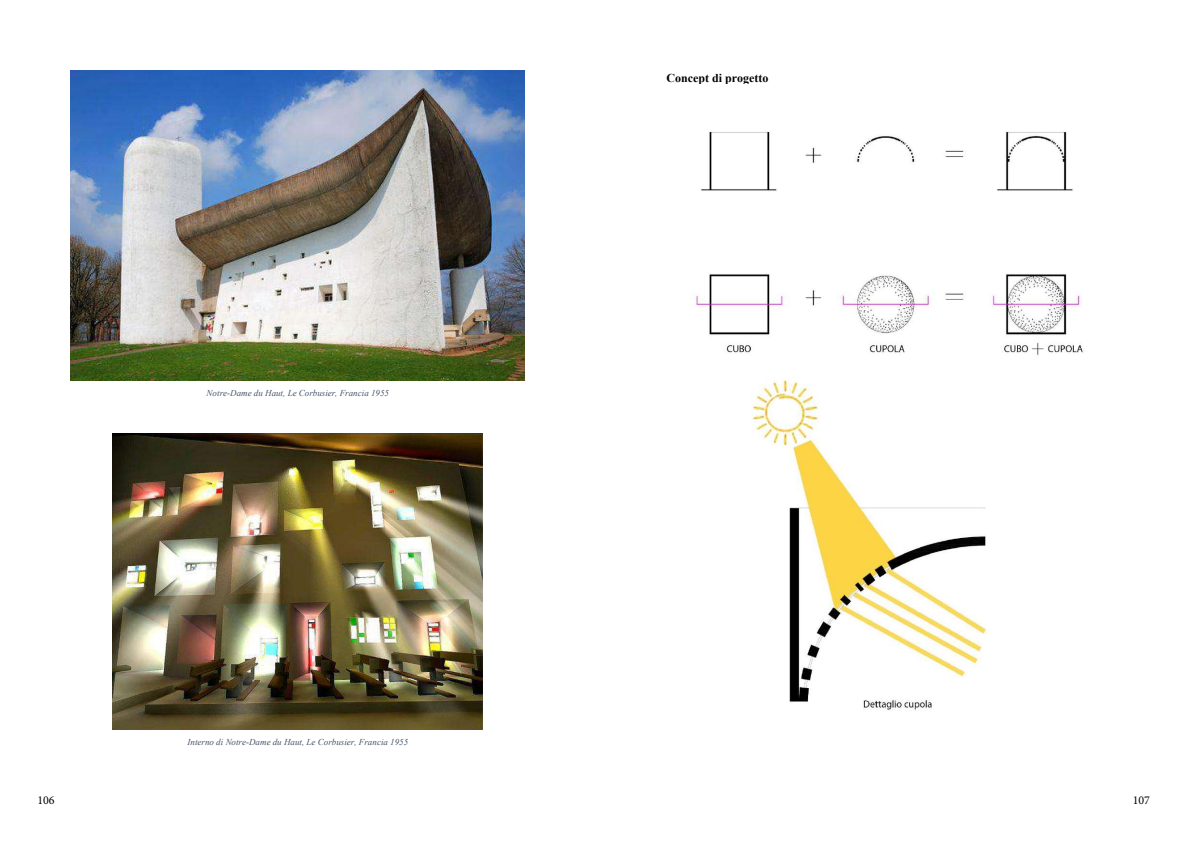
<style>
.page{position:relative;width:1191px;height:842px;background:#fff}
.page>*{position:absolute;margin:0;border:0;box-sizing:border-box;transform-origin:0 0}
.t1{font:700 12px "Times New Roman";color:#000}
.t2{font:12px "Minion Pro";color:#000}
.t3{font:italic 9px "Times New Roman";color:#44546a}
</style>
<div class="page">
<img style="left:71px;top:71px;width:453px;height:309px">
<img style="left:112px;top:433px;width:371px;height:297px">
<img style="left:695px;top:131px;width:389px;height:579px">
<p class="t3" style="left:207px;top:387px;width:184px">Notre-Dame du Haut, Le Corbusier, Francia 1955</p>
<p class="t3" style="left:187px;top:736px;width:222px">Interno di Notre-Dame du Haut, Le Corbusier, Francia 1955</p>
<h1 class="t1" style="left:666px;top:69px;width:103px">Concept di progetto</h1>
<h1 class="t2" style="left:37px;top:792px;width:19px">106</h1>
<h1 class="t2" style="left:1132px;top:792px;width:19px">107</h1>
</div>
